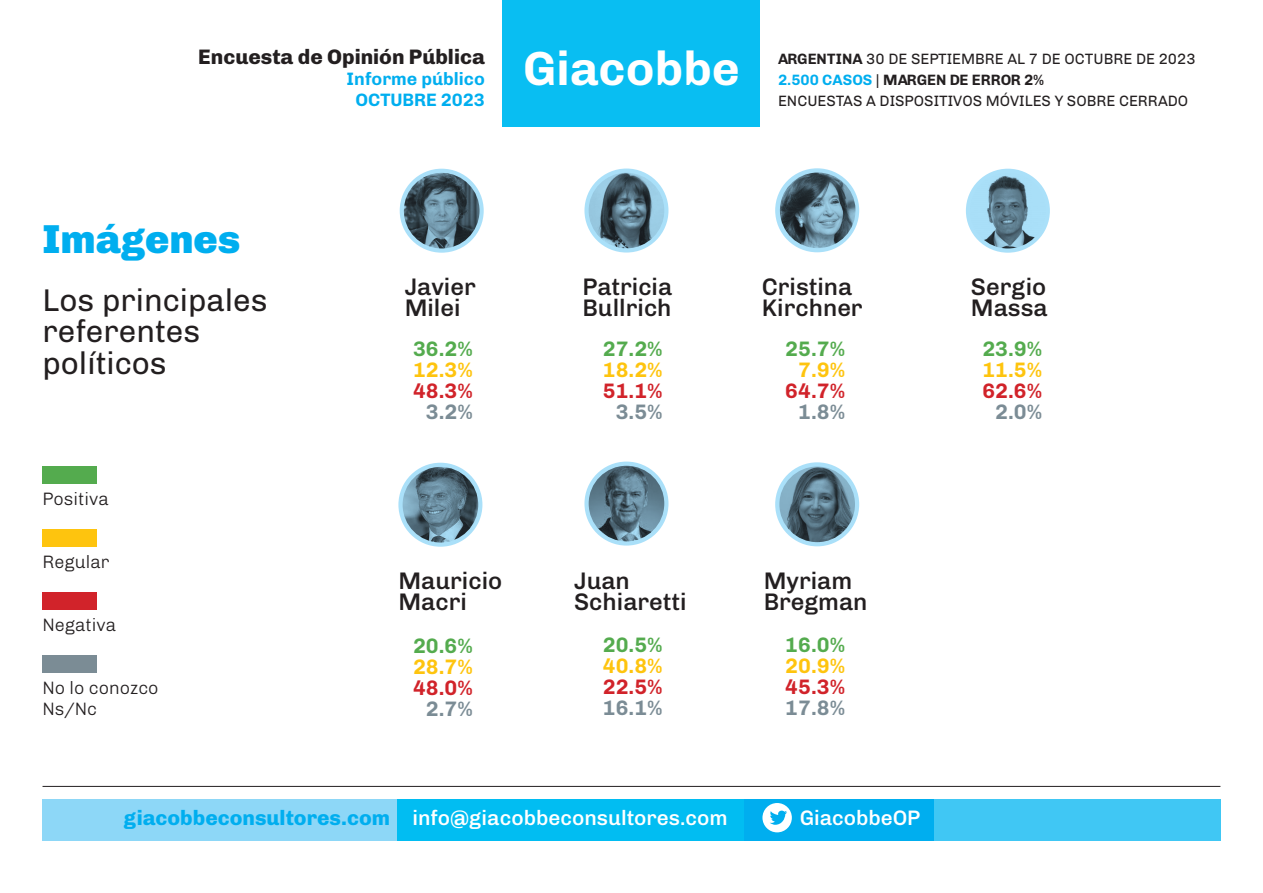
<style>
.page{position:relative;width:1263px;height:893px;background:#fff}
.page>*{position:absolute;margin:0;border:0;box-sizing:border-box;transform-origin:0 0}
.t1{font:700 48px "Chivo";color:#fff}
.t2{font:900 40.5px "Chivo";color:#00aeef}
.t3{font:31.5px/31.5px "Chivo";color:#231f20}
.t4{font:500 24px "Chivo";color:#231f20}
.t5{font:500 21px "Chivo";color:#fff}
.t6{font:700 21px "Chivo";color:#54ab4e}
.t7{font:700 21px "Chivo";color:#d1232a}
.t8{font:700 21px "Chivo";color:#fec40e}
.t9{font:700 21px "Chivo";color:#7b8c95}
.t10{font:800 21px "Chivo";color:#231f20}
.t11{font:300 18px "Chivo";color:#231f20}
.t12{font:700 18px/21px "Chivo";color:#00aeef;text-align:center}
.t13{font:15px/21px "Chivo";color:#231f20}
.s1{font-weight:700}
.s2{font-weight:700;color:#00aeef}
.s3{font-weight:800;color:#00aeef}
</style>
<div class="page">
<div style="left:43px;top:799px;width:1177px;height:42px;background:#00aeef"></div>
<div style="left:43px;top:799px;width:358px;height:42px;background:#8dd7f7"></div>
<div style="left:934px;top:799px;width:286px;height:42px;background:#40c7f4"></div>
<div style="left:398px;top:799px;width:346px;height:42px;background:#01bdf2"></div>
<div style="left:762px;top:803px;width:30px;height:29px;background:#fff;border-radius:50%"></div>
<svg style="left:770px;top:811px;width:17px;height:14px"></svg>
<div style="left:503px;top:0;width:257px;height:127px;background:#09bef2"></div>
<hr style="left:43px;top:786px;width:1177px;height:1px;background:#231f20">
<div style="left:43px;top:467px;width:54px;height:17px;background:#54ab4e"></div>
<div style="left:43px;top:530px;width:54px;height:17px;background:#fec40e"></div>
<div style="left:43px;top:593px;width:54px;height:17px;background:#d1232a"></div>
<div style="left:43px;top:656px;width:54px;height:17px;background:#7b8c95"></div>
<div style="left:775px;top:168px;width:84px;height:84px;background:#aae0f9;border-radius:50%"></div>
<img style="left:779px;top:173px;width:77px;height:76px">
<div style="left:584px;top:169px;width:84px;height:84px;background:#aae0f9;border-radius:50%"></div>
<img style="left:589px;top:173px;width:75px;height:75px;border-radius:38px">
<svg style="left:398px;top:463px;width:84px;height:84px"></svg>
<img style="left:403px;top:467px;width:75px;height:75px;border-radius:38px">
<div style="left:775px;top:462px;width:84px;height:84px;background:#aae0f9;border-radius:50%"></div>
<img style="left:779px;top:467px;width:76px;height:75px;border-radius:38px">
<svg style="left:584px;top:462px;width:84px;height:84px"></svg>
<img style="left:589px;top:466px;width:75px;height:75px;border-radius:38px">
<div style="left:966px;top:169px;width:84px;height:84px;background:#aae0f9;border-radius:50%"></div>
<img style="left:970px;top:173px;width:76px;height:75px">
<div style="left:400px;top:169px;width:84px;height:84px;background:#aae0f9;border-radius:50%"></div>
<img style="left:403px;top:173px;width:77px;height:76px">
<h3 class="t10" style="left:198px;top:40px;width:288px">Encuesta de Opinión Pública</h3>
<p class="t12" style="left:346px;top:67px;width:140px">Informe público<br>OCTUBRE 2023</p>
<h1 class="t1" style="left:523px;top:31px;width:218px">Giacobbe</h1>
<p class="t13" style="left:778px;top:47px;width:419px"><span class="s1">ARGENTINA</span> 30 DE SEPTIEMBRE AL 7 DE OCTUBRE DE 2023<br><span class="s2">2.500 CASOS</span> | <span class="s1">MARGEN DE ERROR 2%<br></span>ENCUESTAS A DISPOSITIVOS MÓVILES Y SOBRE CERRADO</p>
<p class="t2" style="left:43px;top:206px;width:200px">Imágenes</p>
<p class="t3" style="left:43px;top:282px;width:227px">Los principales referentes</p>
<p class="t3" style="left:43px;top:345px;width:126px">políticos</p>
<p class="t11" style="left:43px;top:485px;width:68px">Positiva</p>
<p class="t11" style="left:43px;top:548px;width:69px">Regular</p>
<p class="t11" style="left:43px;top:611px;width:75px">Negativa</p>
<p class="t11" style="left:43px;top:674px;width:118px">No lo conozco</p>
<p class="t11" style="left:43px;top:695px;width:56px">Ns/Nc</p>
<p class="t4" style="left:405px;top:268px;width:73px">Javier</p>
<p class="t4" style="left:405px;top:289px;width:57px">Milei</p>
<p class="t6" style="left:413px;top:333px;width:61px">36.2%</p>
<p class="t8" style="left:413px;top:354px;width:61px">12.3%</p>
<p class="t7" style="left:413px;top:375px;width:61px">48.3%</p>
<p class="t9" style="left:426px;top:396px;width:49px">3.2%</p>
<p class="t4" style="left:398px;top:562px;width:105px">Mauricio</p>
<p class="t4" style="left:398px;top:583px;width:70px">Macri</p>
<p class="t6" style="left:413px;top:629px;width:61px">20.6%</p>
<p class="t8" style="left:413px;top:650px;width:61px">28.7%</p>
<p class="t7" style="left:413px;top:671px;width:61px">48.0%</p>
<p class="t9" style="left:426px;top:692px;width:49px">2.7%</p>
<p class="t4" style="left:582px;top:268px;width:91px">Patricia</p>
<p class="t4" style="left:582px;top:289px;width:91px">Bullrich</p>
<p class="t6" style="left:603px;top:332px;width:61px">27.2%</p>
<p class="t8" style="left:603px;top:353px;width:61px">18.2%</p>
<p class="t7" style="left:603px;top:374px;width:61px">51.1%</p>
<p class="t9" style="left:616px;top:395px;width:49px">3.5%</p>
<p class="t4" style="left:574px;top:562px;width:57px">Juan</p>
<p class="t4" style="left:574px;top:583px;width:114px">Schiaretti</p>
<p class="t6" style="left:603px;top:629px;width:61px">20.5%</p>
<p class="t8" style="left:603px;top:650px;width:61px">40.8%</p>
<p class="t7" style="left:603px;top:671px;width:61px">22.5%</p>
<p class="t9" style="left:603px;top:692px;width:61px">16.1%</p>
<p class="t4" style="left:762px;top:268px;width:92px">Cristina</p>
<p class="t4" style="left:762px;top:289px;width:103px">Kirchner</p>
<p class="t6" style="left:785px;top:332px;width:61px">25.7%</p>
<p class="t8" style="left:798px;top:353px;width:49px">7.9%</p>
<p class="t7" style="left:785px;top:374px;width:61px">64.7%</p>
<p class="t9" style="left:798px;top:395px;width:49px">1.8%</p>
<p class="t4" style="left:764px;top:562px;width:90px">Myriam</p>
<p class="t4" style="left:764px;top:583px;width:105px">Bregman</p>
<p class="t6" style="left:785px;top:628px;width:61px">16.0%</p>
<p class="t8" style="left:785px;top:649px;width:61px">20.9%</p>
<p class="t7" style="left:785px;top:670px;width:61px">45.3%</p>
<p class="t9" style="left:785px;top:691px;width:61px">17.8%</p>
<p class="t4" style="left:971px;top:268px;width:77px">Sergio</p>
<p class="t4" style="left:971px;top:289px;width:78px">Massa</p>
<p class="t6" style="left:982px;top:333px;width:61px">23.9%</p>
<p class="t8" style="left:982px;top:354px;width:61px">11.5%</p>
<p class="t7" style="left:982px;top:375px;width:61px">62.6%</p>
<p class="t9" style="left:995px;top:396px;width:49px">2.0%</p>
<h3 class="t5" style="left:124px;top:801px;width:605px"><span class="s3">giacobbeconsultores.com</span> info@giacobbeconsultores.com</h3>
<h3 class="t5" style="left:800px;top:801px;width:122px">GiacobbeOP</h3>
</div>
